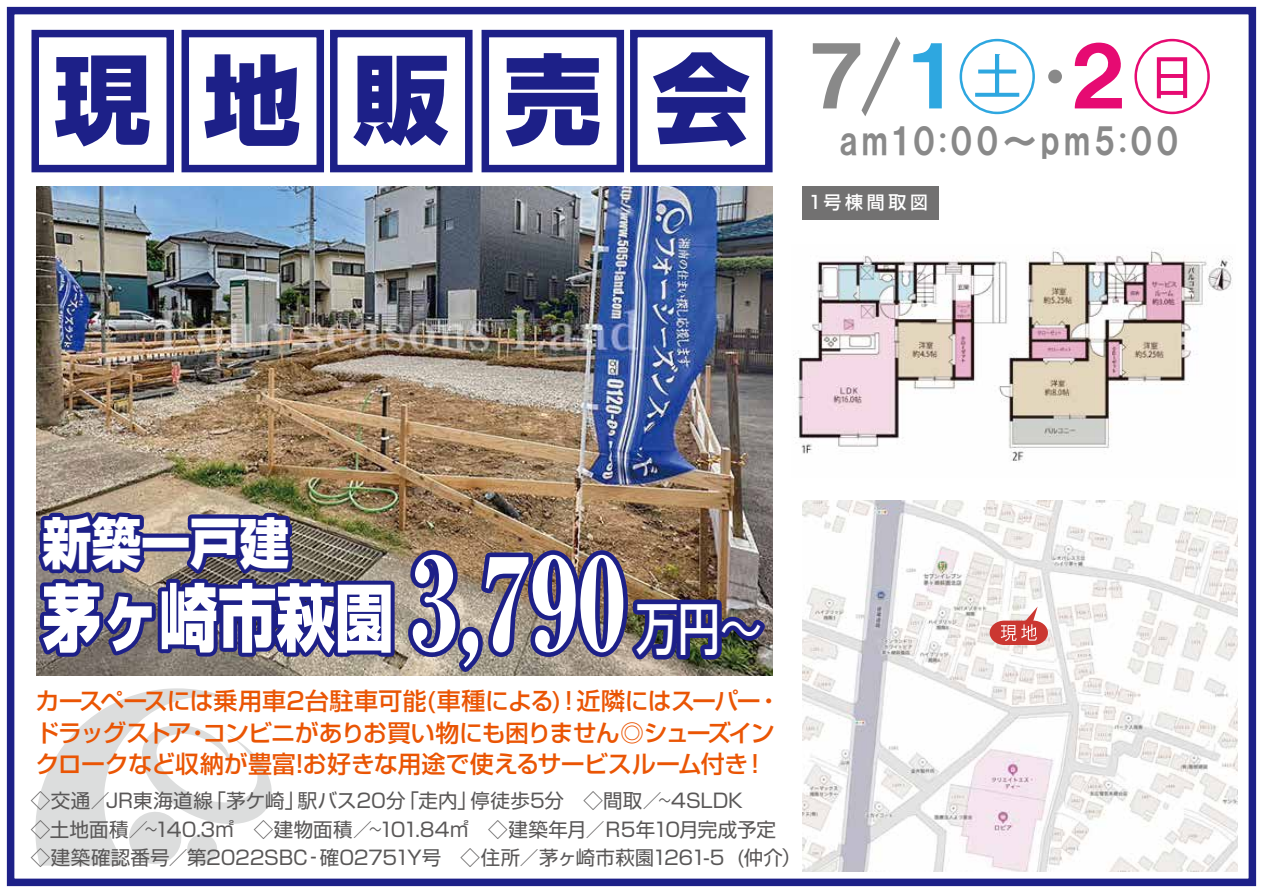
<style>
.page{position:relative;width:1263px;height:893px;background:#fff}
.page>*{position:absolute;margin:0;border:0;box-sizing:border-box;transform-origin:0 0}
.t1{font:800 97.5px "Shin Go Pr 5";letter-spacing:.53em;color:#1d2088}
.t2{font:81px "HGP Soei Kakugothic UB";color:#898989}
.t3{font:800 73.05px "Shin Go Pr 5";color:#fff;scale:.8 1}
.t4{font:500 55.95px "Shin Go Pr 5";color:#fff;scale:.75 1}
.t5{font:800 54.9px "Shin Go Pr 5";color:#fff;scale:.9 1}
.t6{font:36px "HGP Soei Kakugothic UB";letter-spacing:.095em;color:#898989}
.t7{font:500 24px/31.5px "Shin Go Pr 5";letter-spacing:-.03em;color:#ea5504}
.t8{font:19.5px/28.5px "Shin Go Pr 5";color:#595757}
.t9{font:500 18px "Shin Go Pr 5";letter-spacing:.21em;color:#fff}
.s1{color:#2ea7e0}
.s2{font-family:"Koz Go Pro";color:#2ea7e0}
.s3{font-family:"Shin Go Pr 5"}
.s4{color:#e60b72}
.s5{font-family:"Koz Go Pro";color:#e60b72}
.s6{font-family:"Ryumin Pr 5";font-size:127.2px}
.s7{font-family:"Koz Go Pr 6 N";font-weight:400}
</style>
<div class="page">
<img style="left:793px;top:248px;width:440px;height:213px">
<img style="left:36px;top:186px;width:737px;height:489px">
<svg style="left:6px;top:505px;width:766px;height:362px"></svg>
<img style="left:802px;top:501px;width:435px;height:370px">
<svg style="left:990px;top:607px;width:58px;height:38px"></svg>
<div style="left:7px;top:7px;width:1249px;height:879px;border:8px solid #1d2088"></div>
<div style="left:31px;top:30px;width:143px;height:142px;border:8px solid #1d2088"></div>
<div style="left:181px;top:30px;width:143px;height:142px;border:8px solid #1d2088"></div>
<div style="left:330px;top:30px;width:142px;height:142px;border:8px solid #1d2088"></div>
<div style="left:481px;top:30px;width:143px;height:142px;border:8px solid #1d2088"></div>
<div style="left:630px;top:30px;width:142px;height:142px;border:8px solid #1d2088"></div>
<div style="left:802px;top:186px;width:137px;height:34px;background:#727171"></div>
<h1 class="t1" style="left:54px;top:22px;width:697px">現地販売会</h1>
<h2 class="t2" style="left:806px;top:36px;width:408px">７/<span class="s1">１</span><span class="s2">㊏</span><span class="s3">・</span><span class="s4">２</span><span class="s5">㊐</span></h2>
<h3 class="t6" style="left:839px;top:123px;width:341px">am10:00～pm5:00</h3>
<p class="t9" style="left:808px;top:187px;width:122px">1号棟間取図</p>
<h3 class="t5" style="left:43px;top:499px;width:276px">新築一戸建</h3>
<h3 class="t3" style="left:43px;top:560px;width:730px">茅ヶ崎市萩園 <span class="s6">3,790</span></h3>
<h3 class="t4" style="left:636px;top:583px;width:169px">万円<span class="s7">～</span></h3>
<p class="t7" style="left:35px;top:683px;width:747px">カースペースには乗用車2台駐車可能(車種による)！近隣にはスーパー・ドラッグストア・コンビニがありお買い物にも困りません◎シューズインクロークなど収納が豊富!お好きな用途で使えるサービスルーム付き！</p>
<p class="t8" style="left:31px;top:784px;width:772px">◇交通／JR東海道線「茅ケ崎」駅バス20分「走内」停徒歩5分　◇間取／~4SLDK<br>◇土地面積／~140.3㎡　◇建物面積／~101.84㎡　◇建築年月／Ｒ5年10月完成予定<br>◇建築確認番号／第2022SBC‐確02751Y号　◇住所／茅ヶ崎市萩園1261-5 (仲介）</p>
</div>
